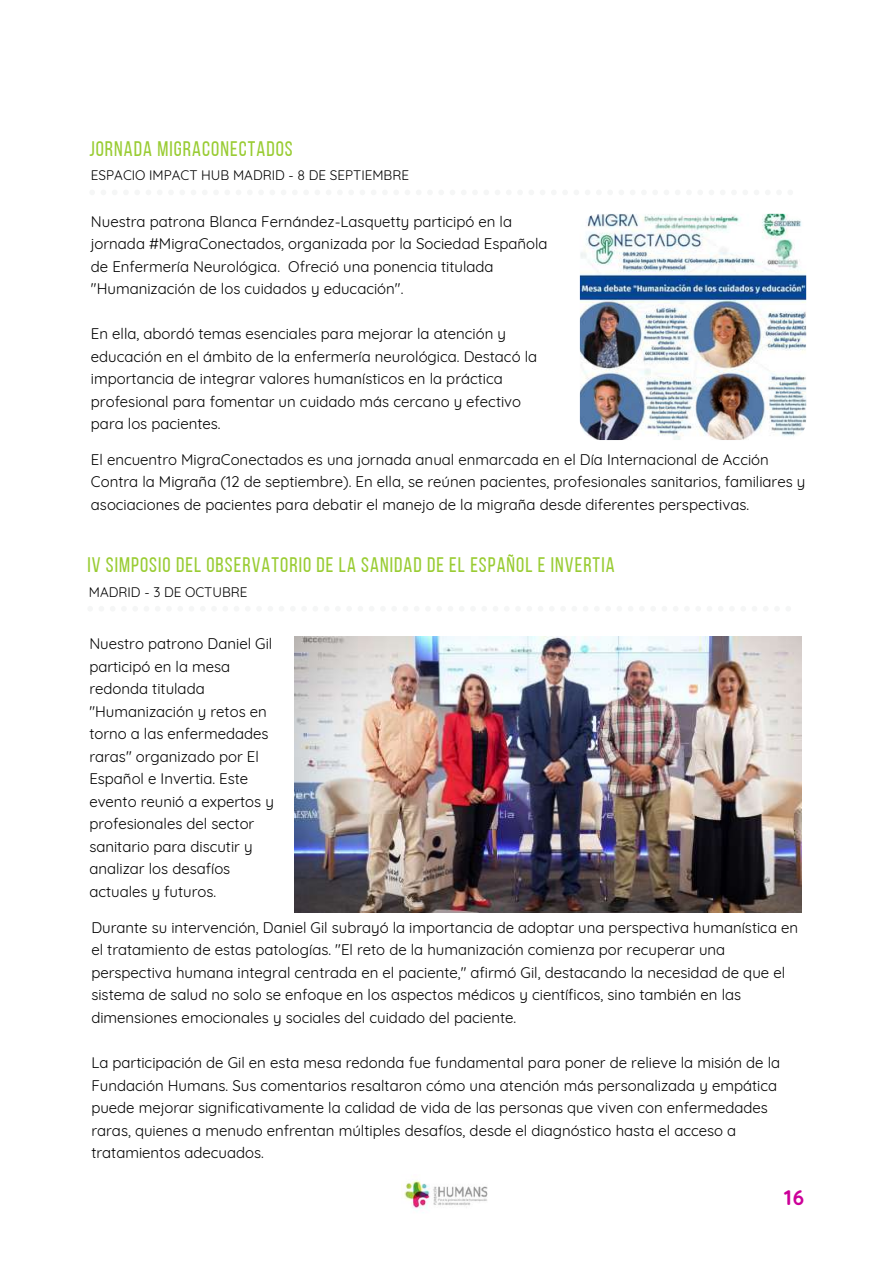
<style>
.page{position:relative;width:894px;height:1264px;background:#fff}
.page>*{position:absolute;margin:0;border:0;box-sizing:border-box;transform-origin:0 0}
.t1{font:21px "Bebas Neue";letter-spacing:.05em;color:#9c3}
.t2{font:700 21px "Quicksand";color:#c09}
.t3{font:15px/22.5px "Quicksand";color:#000}
.t4{font:13.5px "Quicksand";color:#000}
</style>
<div class="page">
<img style="left:401px;top:1180px;width:87px;height:29px">
<img style="left:579px;top:214px;width:227px;height:226px">
<img style="left:294px;top:636px;width:507px;height:276px">
<h1 class="t1" style="left:89px;top:140px;width:205px">JORNADA MIGRACONECTADOS</h1>
<p class="t4" style="left:91px;top:167px;width:319px">ESPACIO IMPACT HUB MADRID - 8 DE SEPTIEMBRE</p>
<p class="t3" style="left:91px;top:210px;width:458px">Nuestra patrona Blanca Fernández-Lasquetty participó en la jornada #MigraConectados, organizada por la Sociedad Española de Enfermería Neurológica. Ofreció una ponencia titulada "Humanización de los cuidados y educación".</p>
<p class="t3" style="left:91px;top:322px;width:447px">En ella, abordó temas esenciales para mejorar la atención y educación en el ámbito de la enfermería neurológica. Destacó la importancia de integrar valores humanísticos en la práctica profesional para fomentar un cuidado más cercano y efectivo para los pacientes.</p>
<p class="t3" style="left:91px;top:448px;width:715px">El encuentro MigraConectados es una jornada anual enmarcada en el Día Internacional de Acción<br>Contra la Migraña (12 de septiembre). En ella, se reúnen pacientes, profesionales sanitarios, familiares y asociaciones de pacientes para debatir el manejo de la migraña desde diferentes perspectivas.</p>
<h1 class="t1" style="left:87px;top:556px;width:528px">IV SIMPOSIO DEL OBSERVATORIO DE LA SANIDAD DE EL ESPAÑOL E INVERTIA</h1>
<p class="t4" style="left:89px;top:583px;width:160px">MADRID - 3 DE OCTUBRE</p>
<p class="t3" style="left:89px;top:632px;width:186px">Nuestro patrono Daniel Gil participó en la mesa redonda titulada "Humanización y retos en torno a las enfermedades raras" organizado por El<br>Español e Invertia. Este evento reunió a expertos y profesionales del sector sanitario para discutir y analizar los desafíos actuales y futuros.</p>
<p class="t3" style="left:91px;top:916px;width:708px">Durante su intervención, Daniel Gil subrayó la importancia de adoptar una perspectiva humanística en el tratamiento de estas patologías. "El reto de la humanización comienza por recuperar una perspectiva humana integral centrada en el paciente," afirmó Gil, destacando la necesidad de que el sistema de salud no solo se enfoque en los aspectos médicos y científicos, sino también en las dimensiones emocionales y sociales del cuidado del paciente.</p>
<p class="t3" style="left:91px;top:1051px;width:690px">La participación de Gil en esta mesa redonda fue fundamental para poner de relieve la misión de la Fundación Humans. Sus comentarios resaltaron cómo una atención más personalizada y empática puede mejorar significativamente la calidad de vida de las personas que viven con enfermedades raras, quienes a menudo enfrentan múltiples desafíos, desde el diagnóstico hasta el acceso a tratamientos adecuados.</p>
<h1 class="t2" style="left:783px;top:1183px;width:22px">16</h1>
</div>
